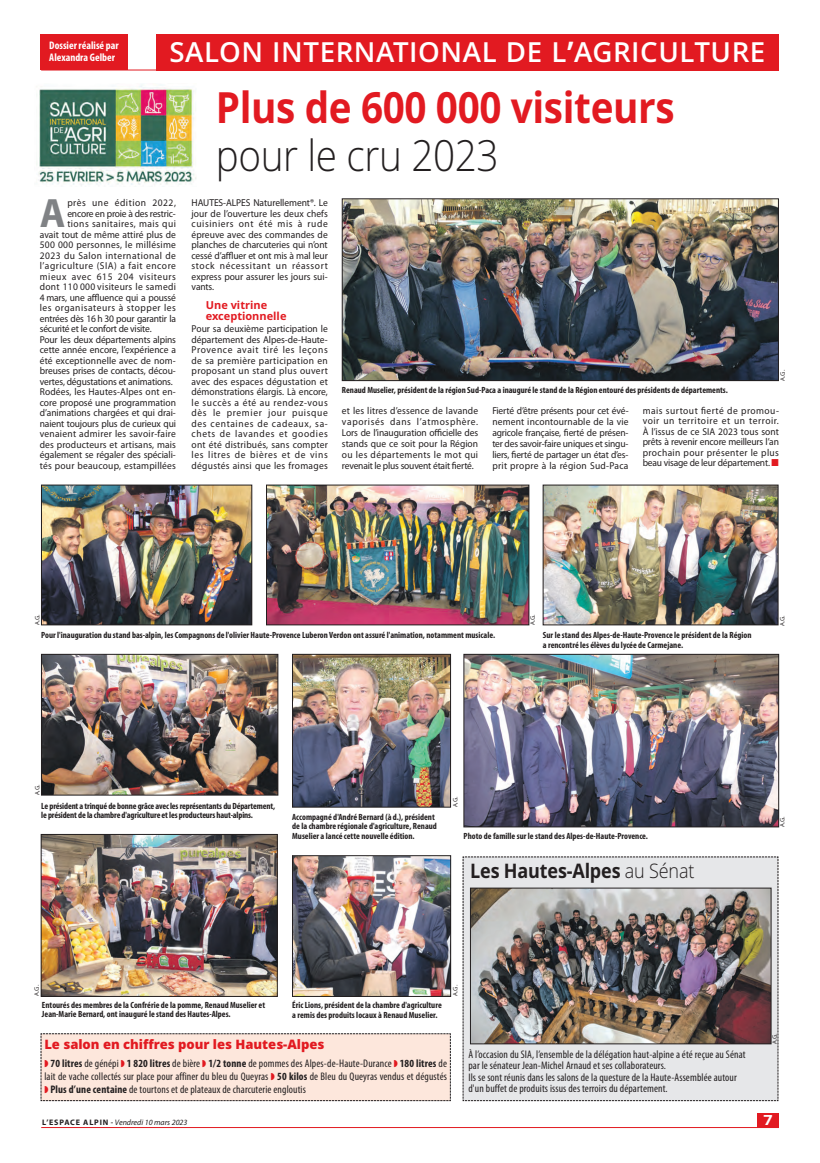
<style>
.page{position:relative;width:820px;height:1163px;background:#fff}
.page>*{position:absolute;margin:0;border:0;box-sizing:border-box;transform-origin:0 0}
.t1{font:700 43px/48px "Open Sans";letter-spacing:-.01em;color:#e21a21;scale:.9 1}
.t2{font:700 41.1px "Myriad Pro";color:#808285;scale:.95 1}
.t3{font:600 27.6px "Open Sans";letter-spacing:.02em;color:#fff}
.t4{font:700 20px "Open Sans";letter-spacing:-.01em;color:#231f20;scale:.9 1}
.t5{font:700 14px "Open Sans";color:#fff;scale:1.15 1}
.t6{font:800 13px "Open Sans";color:#e21a21}
.t7{font:condensed 11px/11.5px "Myriad Pro";letter-spacing:.01em;color:#231f20}
.t8{font:700 condensed 11px/12.5px "Myriad Pro";color:#fff}
.t9{font:700 11px/11.5px "Open Sans";color:#e21a21}
.t10{font:10px/10.5px "Myriad Pro";letter-spacing:.02em;color:#231f20;text-align:justify;scale:.95 1}
.t11{font:10px "Myriad Pro";letter-spacing:.055em;color:#231f20;scale:.95 1}
.t12{font:10px "Myriad Pro";letter-spacing:-.02em;color:#231f20;scale:.95 1}
.t13{font:10px "Myriad Pro";letter-spacing:.05em;color:#231f20;scale:.95 1}
.t14{font:10px "Myriad Pro";letter-spacing:-.015em;color:#231f20;scale:.95 1}
.t15{font:10px "Myriad Pro";color:#231f20;scale:.95 1}
.t16{font:700 condensed 9px/9.5px "Myriad Pro";color:#231f20}
.t17{font:italic 8px "Myriad Pro";color:#231f20}
.t18{font:6px "Open Sans";color:#231f20}
.s1{font-size:34px}
.s2{font-weight:300;color:#231f20}
.s3{color:#e21a21}
.s4{font-weight:300}
.s5{font-weight:700}
.s6{font-weight:700;font-style:normal}
.s7{font-weight:600;font-style:normal}
</style>
<div class="page">
<div style="left:757px;top:1112px;width:21px;height:15px;background:#e21a21"></div>
<hr style="left:41px;top:1127px;width:737px;height:1px;background:#e21a21">
<hr style="left:41px;top:70px;width:737px;height:1px;background:#e21a21">
<div style="left:156px;top:34px;width:622px;height:36px;background:#e21a21"></div>
<img style="left:268px;top:486px;width:259px;height:137px">
<div style="left:266px;top:484px;width:263px;height:141px;border:1px solid #231f20"></div>
<svg style="left:462px;top:856px;width:316px;height:245px;background:#dedfe1"></svg>
<img style="left:472px;top:889px;width:297px;height:152px">
<div style="left:470px;top:887px;width:301px;height:156px;border:1px solid #231f20"></div>
<img style="left:344px;top:200px;width:432px;height:179px">
<div style="left:342px;top:198px;width:436px;height:183px;border:1px solid #231f20"></div>
<img style="left:43px;top:836px;width:232px;height:158px">
<div style="left:41px;top:834px;width:236px;height:162px;border:1px solid #231f20"></div>
<img style="left:43px;top:486px;width:207px;height:137px">
<div style="left:41px;top:484px;width:211px;height:141px;border:1px solid #231f20"></div>
<img style="left:544px;top:486px;width:232px;height:137px">
<div style="left:542px;top:484px;width:236px;height:141px;border:1px solid #231f20"></div>
<img style="left:465px;top:656px;width:311px;height:169px">
<div style="left:463px;top:654px;width:315px;height:173px;border:1px solid #231f20"></div>
<img style="left:294px;top:656px;width:154px;height:149px">
<div style="left:292px;top:654px;width:158px;height:153px;border:1px solid #231f20"></div>
<img style="left:43px;top:656px;width:233px;height:137px">
<div style="left:41px;top:654px;width:237px;height:141px;border:1px solid #231f20"></div>
<img style="left:294px;top:857px;width:154px;height:137px">
<div style="left:292px;top:855px;width:158px;height:141px;border:1px solid #231f20"></div>
<img style="left:36px;top:84px;width:160px;height:102px">
<div style="left:41px;top:34px;width:87px;height:36px;background:#e21a21"></div>
<div style="left:40px;top:1033px;width:411px;height:68px;background:#fde7dc"></div>
<p class="t8" style="left:49px;top:40px;width:71px">Dossier réalisé par<br>Alexandra Gelber</p>
<p class="t3" style="left:169px;top:36px;width:597px">SALON INTERNATIONAL DE L<span class="s1">’</span>AGRICULTURE</p>
<p class="t1" style="left:216px;top:84px;width:511px">Plus de 600 000 visiteurs <span class="s2">pour le cru 2023</span></p>
<p class="t2" style="left:40px;top:189px;width:28px">A</p>
<p class="t11" style="left:67px;top:199px;width:116px">près une édition 2022,</p>
<p class="t12" style="left:67px;top:209px;width:116px">encore en proie à des restric-</p>
<p class="t13" style="left:67px;top:220px;width:116px">tions sanitaires, mais qui</p>
<p class="t15" style="left:40px;top:230px;width:145px">avait tout de même attiré plus de</p>
<p class="t10" style="left:40px;top:240px;width:145px">500 000 personnes, le millésime</p>
<p class="t13" style="left:40px;top:251px;width:145px">2023 du Salon international de</p>
<p class="t11" style="left:40px;top:262px;width:145px">l’agriculture (SIA) a fait encore</p>
<p class="t11" style="left:40px;top:272px;width:145px">mieux avec 615 204 visiteurs</p>
<p class="t10" style="left:40px;top:282px;width:145px">dont 110 000 visiteurs le samedi</p>
<p class="t14" style="left:40px;top:293px;width:145px">4 mars, une affluence qui a poussé</p>
<p class="t11" style="left:40px;top:304px;width:145px">les organisateurs à stopper les</p>
<p class="t12" style="left:40px;top:314px;width:145px">entrées dès 16 h 30 pour garantir la</p>
<p class="t12" style="left:40px;top:325px;width:119px">sécurité et le confort de visite.</p>
<p class="t10" style="left:40px;top:335px;width:145px">Pour les deux départements alpins cette année encore, l’expérience a été exceptionnelle avec de nom&shy;breuses prises de contacts, décou&shy;vertes, dégustations et animations.</p>
<p class="t10" style="left:40px;top:387px;width:145px">Rodées, les Hautes-Alpes ont en&shy;core proposé une programmation d’animations chargées et qui drai&shy;naient toujours plus de curieux qui venaient admirer les savoir-faire des producteurs et artisans, mais également se régaler des spéciali&shy;tés pour beaucoup, estampillées</p>
<p class="t10" style="left:191px;top:198px;width:145px">HAUTES-ALPES Naturellement®. Le jour de l’ouverture les deux chefs cuisiniers ont été mis à rude épreuve avec des commandes de planches de charcuteries qui n’ont cessé d’affluer et ont mis à mal leur stock nécessitant un réassort express pour assurer les jours sui&shy;vants.</p>
<p class="t9" style="left:206px;top:299px;width:82px">Une vitrine exceptionnelle</p>
<p class="t10" style="left:191px;top:324px;width:145px">Pour sa deuxième participation le département des Alpes-de-Haute-Provence avait tiré les leçons de sa première participation en proposant un stand plus ouvert avec des espaces dégustation et démonstrations élargis. Là encore, le succès a été au rendez-vous dès le premier jour puisque des centaines de cadeaux, sa&shy;chets de lavandes et goodies ont été distribués, sans compter les litres de bières et de vins dégustés ainsi que les fromages</p>
<p class="t16" style="left:342px;top:386px;width:387px">Renaud Muselier, président de la région Sud-Paca a inauguré le stand de la Région entouré des présidents de départements.</p>
<p class="t18" style="left:779px;top:381px;width:13px;rotate:-90deg">A.G.</p>
<p class="t10" style="left:342px;top:406px;width:145px;line-height:11px">et les litres d’essence de lavande vaporisés dans l’atmosphère.<br>Lors de l’inauguration officielle des stands que ce soit pour la Région ou les départements le mot qui revenait le plus souvent était fierté.</p>
<p class="t10" style="left:492px;top:406px;width:145px;line-height:11px">Fierté d’être présents pour cet évé&shy;nement incontournable de la vie agricole française, fierté de présen&shy;ter des savoir-faire uniques et singu&shy;liers, fierté de partager un état d’es&shy;prit propre à la région Sud-Paca</p>
<p class="t10" style="left:642px;top:406px;width:145px">mais surtout fierté de promou&shy;voir un territoire et un terroir.<br>À l’issus de ce SIA 2023 tous sont prêts à revenir encore meilleurs l’an prochain pour présenter le plus beau visage de leur département. <span class="s3">■</span></p>
<p class="t18" style="left:34px;top:625px;width:13px;rotate:-90deg">A.G.</p>
<p class="t18" style="left:529px;top:625px;width:13px;rotate:-90deg">A.G.</p>
<p class="t18" style="left:778px;top:626px;width:13px;rotate:-90deg">A.G.</p>
<p class="t16" style="left:41px;top:631px;width:455px">Pour l'inauguration du stand bas-alpin, les Compagnons de l'olivier Haute-Provence Luberon Verdon ont assuré l'animation, notamment musicale.</p>
<p class="t16" style="left:542px;top:631px;width:210px">Sur le stand des Alpes-de-Haute-Provence le président de la Région a rencontré les élèves du lycée de Carmejane.</p>
<p class="t18" style="left:34px;top:795px;width:13px;rotate:-90deg">A.G.</p>
<p class="t16" style="left:41px;top:801px;width:235px">Le président a trinqué de bonne grâce avec les représentants du Département, le président de la chambre d'agriculture et les producteurs haut-alpins.</p>
<p class="t16" style="left:292px;top:812px;width:146px">Accompagné d'André Bernard (à d.), président de la chambre régionale d'agriculture, Renaud<br>Muselier a lancé cette nouvelle édition.</p>
<p class="t18" style="left:451px;top:807px;width:13px;rotate:-90deg">A.G.</p>
<p class="t16" style="left:463px;top:831px;width:186px">Photo de famille sur le stand des Alpes-de-Haute-Provence.</p>
<p class="t4" style="left:470px;top:858px;width:250px">Les Hautes-Alpes <span class="s4">au Sénat</span></p>
<p class="t18" style="left:778px;top:827px;width:13px;rotate:-90deg">A.G.</p>
<p class="t18" style="left:33px;top:995px;width:13px;rotate:-90deg">A.G.</p>
<p class="t16" style="left:42px;top:1000px;width:225px">Entourés des membres de la Confrérie de la pomme, Renaud Muselier et<br>Jean-Marie Bernard, ont inauguré le stand des Hautes-Alpes.</p>
<p class="t16" style="left:292px;top:1000px;width:151px">Éric Lions, président de la chambre d'agriculture a remis des produits locaux à Renaud Muselier.</p>
<p class="t18" style="left:451px;top:995px;width:13px;rotate:-90deg">A.G.</p>
<p class="t6" style="left:44px;top:1036px;width:281px">Le salon en chiffres pour les Hautes-Alpes</p>
<p class="t7" style="left:51px;top:1058px;width:398px"><span class="s5">70 litres</span> de génépi <span class="s5">1 820 litres</span> de bière <span class="s5">1/2 tonne</span> de pommes des Alpes-de-Haute-Durance <span class="s5">180 litres</span> de</p>
<p class="t7" style="left:44px;top:1070px;width:404px">lait de vache collectés sur place pour affiner du bleu du Queyras <span class="s5">50 kilos</span> de Bleu du Queyras vendus et dégustés</p>
<p class="t7" style="left:50px;top:1083px;width:257px"><span class="s5">Plus d’une centaine</span> de tourtons et de plateaux de charcuterie engloutis</p>
<p class="t7" style="left:468px;top:1049px;width:278px">À l’occasion du SIA, l’ensemble de la délégation haut-alpine a été reçue au Sénat par le sénateur Jean-Michel Arnaud et ses collaborateurs.</p>
<p class="t7" style="left:468px;top:1072px;width:270px">Ils se sont réunis dans les salons de la questure de la Haute-Assemblée autour d'un buffet de produits issus des terroirs du département.</p>
<p class="t18" style="left:771px;top:1043px;width:13px;rotate:-90deg">A.G.</p>
<p class="t17" style="left:42px;top:1116px;width:147px"><span class="s6">L’ESPACE ALPIN</span> <span class="s7">-</span> Vendredi 10 mars 2023</p>
<p class="t5" style="left:763px;top:1111px;width:9px">7</p>
</div>
